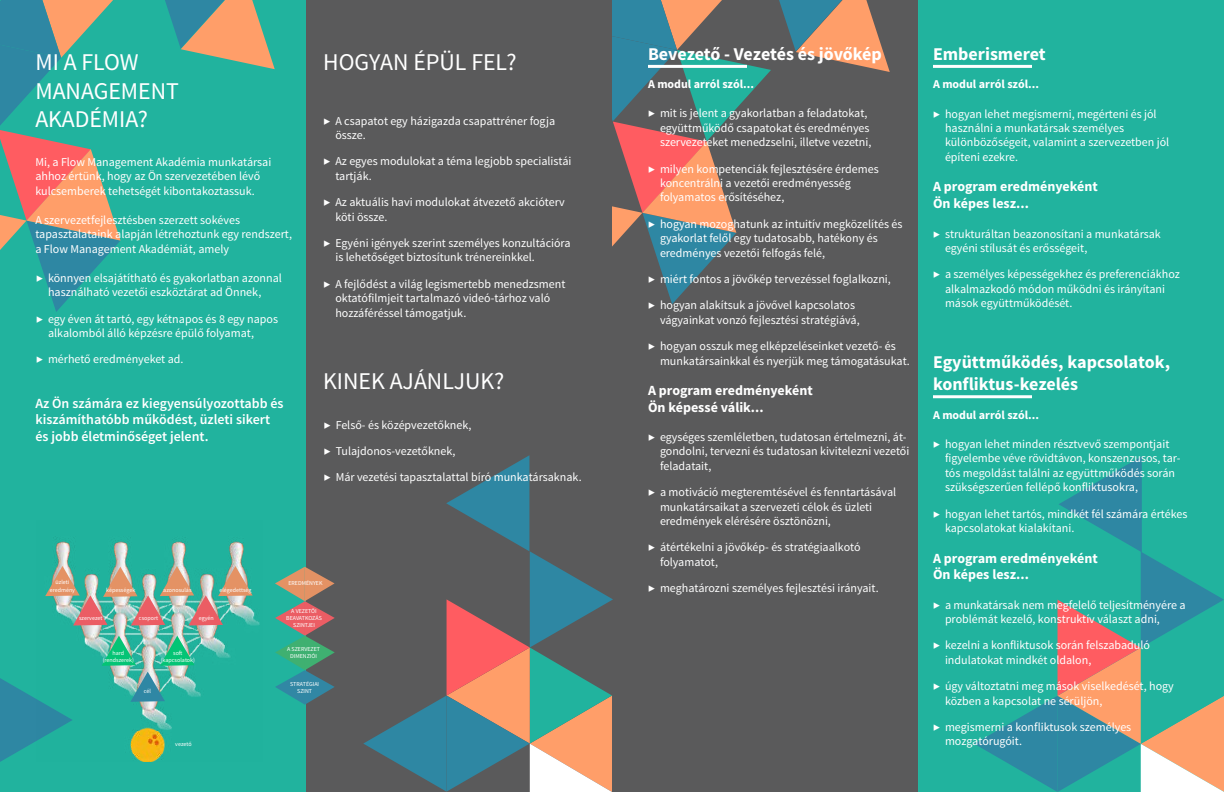
<style>
.page{position:relative;width:1224px;height:792px;background:#fff}
.page>*{position:absolute;margin:0;border:0;box-sizing:border-box;transform-origin:0 0}
.t1{font:24px/28.8px "Source Sans Pro";color:#fff}
.t2{font:700 18px/21.6px "Source Sans Pro";color:#fff}
.t3{font:700 14px/16.8px "Source Sans Pro";color:#fff}
.t4{font:600 14px/16.8px "Source Sans Pro";color:#fff}
.t5{font:12px/14.4px "Source Sans Pro";color:#fff}
.t6{font:700 12px "Source Sans Pro";color:#fff}
.t7{font:6px/7.2px "Source Sans Pro";color:#fff;text-align:center}
</style>
<div class="page">
<div style="left:0;top:0;width:306px;height:792px;background:#21b39e"></div>
<div style="left:918px;top:0;width:306px;height:792px;background:#21b39e"></div>
<svg style="left:0;top:0;width:275px;height:312px;background:#47a795"></svg>
<div style="left:612px;top:0;width:306px;height:792px;background:#5a5a5b"></div>
<div style="left:306px;top:0;width:306px;height:792px;background:#5a5a5b"></div>
<svg style="left:612px;top:0;width:278px;height:304px"></svg>
<svg style="left:974px;top:456px;width:250px;height:336px;background:#48a699"></svg>
<svg style="left:0;top:672px;width:73px;height:96px;background:#2898a1"></svg>
<svg style="left:363px;top:455px;width:250px;height:337px"></svg>
<img style="left:36px;top:521px;width:226px;height:240px">
<img style="left:45px;top:566px;width:208px;height:59px">
<img style="left:102px;top:635px;width:92px;height:67px">
<svg style="left:275px;top:566px;width:60px;height:139px"></svg>
<hr style="left:648px;top:65px;width:99px;height:3px;background:#fff">
<hr style="left:933px;top:65px;width:99px;height:3px;background:#fff">
<hr style="left:933px;top:395px;width:99px;height:3px;background:#fff">
<h1 class="t1" style="left:35px;top:48px;width:145px">MI A FLOW<br>MANAGEMENT<br>AKADÉMIA?</h1>
<p class="t5" style="left:35px;top:155px;width:237px">Mi, a Flow Management Akadémia munkatársai ahhoz értünk, hogy az Ön szervezetében lévő kulcsemberek tehetségét kibontakoztassuk.</p>
<p class="t5" style="left:35px;top:213px;width:258px">A szervezetfejlesztésben szerzett sokéves tapasztalataink alapján létrehoztunk egy rendszert, a Flow Management Akadémiát, amely</p>
<p class="t5" style="left:48px;top:271px;width:235px;text-indent:-12px">▶ könnyen elsajátítható és gyakorlatban azonnal használható vezetői eszköztárat ad Önnek,</p>
<p class="t5" style="left:48px;top:312px;width:232px;text-indent:-12px">▶ egy éven át tartó, egy kétnapos és 8 egy napos alkalomból álló képzésre épülő folyamat,</p>
<p class="t5" style="left:36px;top:352px;width:149px">▶ mérhető eredményeket ad.</p>
<p class="t4" style="left:35px;top:395px;width:250px">Az Ön számára ez kiegyensúlyozottabb és kiszámíthatóbb működést, üzleti sikert és jobb életminőséget jelent.</p>
<h1 class="t1" style="left:323px;top:48px;width:195px">HOGYAN ÉPÜL FEL?</h1>
<p class="t5" style="left:335px;top:114px;width:221px;text-indent:-12px">▶ A csapatot egy házigazda csapattréner fogja össze.</p>
<p class="t5" style="left:335px;top:154px;width:238px;text-indent:-12px">▶ Az egyes modulokat a téma legjobb specialistái tartják.</p>
<p class="t5" style="left:335px;top:195px;width:231px;text-indent:-12px">▶ Az aktuális havi modulokat átvezető akcióterv köti össze.</p>
<p class="t5" style="left:335px;top:236px;width:237px;text-indent:-12px">▶ Egyéni igények szerint személyes konzultációra is lehetőséget biztosítunk trénereinkkel.</p>
<p class="t5" style="left:335px;top:277px;width:232px;text-indent:-12px">▶ A fejlődést a világ legismertebb menedzsment oktatófilmjeit tartalmazó videó-tárhoz való hozzáféréssel támogatjuk.</p>
<h1 class="t1" style="left:323px;top:367px;width:183px">KINEK AJÁNLJUK?</h1>
<p class="t5" style="left:324px;top:412px;width:149px;line-height:26.4px">▶ Felső- és középvezetőknek, ▶ Tulajdonos-vezetőknek,</p>
<p class="t5" style="left:324px;top:470px;width:259px">▶ Már vezetési tapasztalattal bíró munkatársaknak.</p>
<p class="t7" style="left:50px;top:579px;width:27px">üzleti eredmény</p>
<p class="t7" style="left:106px;top:586px;width:30px">képességek</p>
<p class="t7" style="left:163px;top:586px;width:30px">azonosulás</p>
<p class="t7" style="left:219px;top:586px;width:34px">elégedettség</p>
<p class="t7" style="left:79px;top:615px;width:25px">szervezet</p>
<p class="t7" style="left:103px;top:650px;width:33px">hard (rendszerek)</p>
<p class="t7" style="left:144px;top:688px;width:9px">cél</p>
<p class="t7" style="left:139px;top:615px;width:21px">csoport</p>
<p class="t7" style="left:199px;top:615px;width:16px">egyén</p>
<p class="t7" style="left:161px;top:650px;width:36px">soft (kapcsolatok)</p>
<p class="t7" style="left:175px;top:740px;width:18px">vezető</p>
<p class="t7" style="left:288px;top:580px;width:36px">EREDMÉNYEK</p>
<p class="t7" style="left:286px;top:607px;width:37px">A VEZETŐI<br>BEAVATKOZÁS<br>SZINTJEI</p>
<p class="t7" style="left:287px;top:646px;width:35px">A SZERVEZET<br>DIMENZIÓI</p>
<p class="t7" style="left:290px;top:680px;width:30px">STRATÉGIAI<br>SZINT</p>
<h2 class="t2" style="left:648px;top:44px;width:235px">Bevezető - Vezetés és jövőkép</h2>
<p class="t6" style="left:648px;top:77px;width:107px">A modul arról szól...</p>
<p class="t5" style="left:660px;top:106px;width:213px;text-indent:-12px">▶ mit is jelent a gyakorlatban a feladatokat, együttműködő csapatokat és eredményes szervezeteket menedzselni, illetve vezetni,</p>
<p class="t5" style="left:660px;top:162px;width:220px;text-indent:-12px">▶ milyen kompetenciák fejlesztésére érdemes koncentrálni a vezetői eredményesség folyamatos erősítéséhez,</p>
<p class="t5" style="left:660px;top:217px;width:244px;text-indent:-12px">▶ hogyan mozoghatunk az intuitív megközelítés és gyakorlat felől egy tudatosabb, hatékony és eredményes vezetői felfogás felé,</p>
<p class="t5" style="left:648px;top:272px;width:244px">▶ miért fontos a jövőkép tervezéssel foglalkozni,</p>
<p class="t5" style="left:660px;top:298px;width:201px;text-indent:-12px">▶ hogyan alakítsuk a jövővel kapcsolatos vágyainkat vonzó fejlesztési stratégiává,</p>
<p class="t5" style="left:660px;top:339px;width:251px;text-indent:-12px">▶ hogyan osszuk meg elképzeléseinket vezető- és munkatársainkkal és nyerjük meg támogatásukat.</p>
<p class="t3" style="left:648px;top:383px;width:166px">A program eredményeként<br>Ön képessé válik...</p>
<p class="t5" style="left:660px;top:430px;width:251px;text-indent:-12px">▶ egységes szemléletben, tudatosan értelmezni, át&shy;gondolni, tervezni és tudatosan kivitelezni vezetői feladatait,</p>
<p class="t5" style="left:660px;top:485px;width:238px;text-indent:-12px">▶ a motiváció megteremtésével és fenntartásával munkatársaikat a szervezeti célok és üzleti eredmények elérésére ösztönözni,</p>
<p class="t5" style="left:660px;top:541px;width:202px;text-indent:-12px">▶ átértékelni a jövőkép- és stratégiaalkotó folyamatot,</p>
<p class="t5" style="left:648px;top:581px;width:232px">▶ meghatározni személyes fejlesztési irányait.</p>
<h2 class="t2" style="left:933px;top:43px;width:114px">Emberismeret</h2>
<p class="t6" style="left:933px;top:77px;width:107px">A modul arról szól...</p>
<p class="t5" style="left:945px;top:107px;width:226px;text-indent:-12px">▶ hogyan lehet megismerni, megérteni és jól használni a munkatársak személyes különbözőségeit, valamint a szervezetben jól építeni ezekre.</p>
<p class="t3" style="left:933px;top:179px;width:166px">A program eredményeként<br>Ön képes lesz...</p>
<p class="t5" style="left:945px;top:227px;width:217px;text-indent:-12px">▶ strukturáltan beazonosítani a munkatársak egyéni stílusát és erősségeit,</p>
<p class="t5" style="left:945px;top:267px;width:236px;text-indent:-12px">▶ a személyes képességekhez és preferenciákhoz alkalmazkodó módon működni és irányítani mások együttműködését.</p>
<h2 class="t2" style="left:933px;top:352px;width:239px">Együttműködés, kapcsolatok, konfliktus-kezelés</h2>
<p class="t6" style="left:933px;top:407px;width:107px">A modul arról szól...</p>
<p class="t5" style="left:945px;top:437px;width:237px;text-indent:-12px">▶ hogyan lehet minden résztvevő szempontjait figyelembe véve rövidtávon, konszenzusos, tar&shy;tós megoldást találni az együttműködés során szükségszerűen fellépő konfliktusokra,</p>
<p class="t5" style="left:945px;top:507px;width:244px;text-indent:-12px">▶ hogyan lehet tartós, mindkét fél számára értékes kapcsolatokat kialakítani.</p>
<p class="t3" style="left:933px;top:550px;width:166px">A program eredményeként<br>Ön képes lesz...</p>
<p class="t5" style="left:945px;top:598px;width:242px;text-indent:-12px">▶ a munkatársak nem megfelelő teljesítményére a problémát kezelő, konstruktív választ adni,</p>
<p class="t5" style="left:945px;top:638px;width:207px;text-indent:-12px">▶ kezelni a konfliktusok során felszabaduló indulatokat mindkét oldalon,</p>
<p class="t5" style="left:945px;top:679px;width:230px;text-indent:-12px">▶ úgy változtatni meg mások viselkedését, hogy közben a kapcsolat ne sérüljön,</p>
<p class="t5" style="left:945px;top:720px;width:188px;text-indent:-12px">▶ megismerni a konfliktusok személyes mozgatórugóit.</p>
</div>
